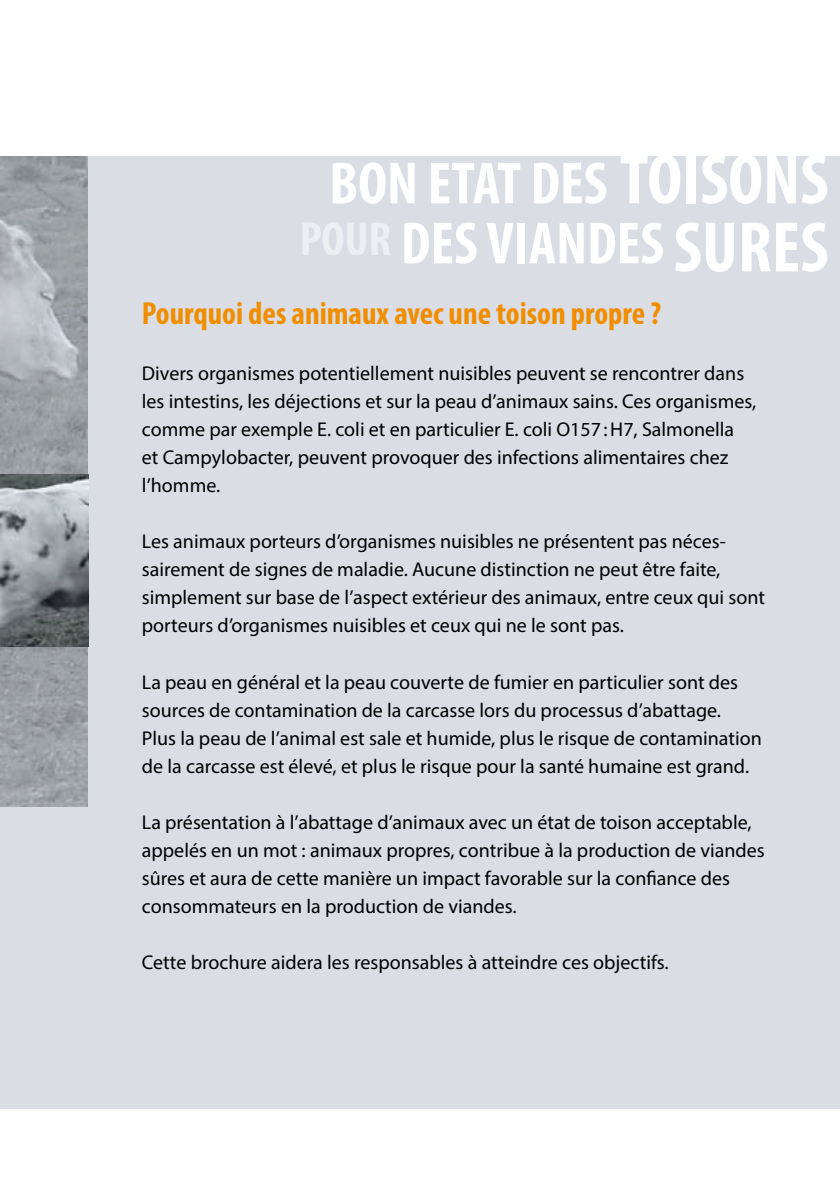
<style>
.page{position:relative;width:840px;height:1191px;background:#fff}
.page>*{position:absolute;margin:0;border:0;box-sizing:border-box;transform-origin:0 0}
.t1{font:700 condensed 60px/60px "Myriad Pro";color:#fff;text-align:center}
.t2{font:700 condensed 32px "Myriad Pro";color:#f18e00}
.t3{font:20px/28px "Myriad Pro";color:#000}
.s1{font-size:72px}
.s2{font-size:48px;color:#edeff3}
</style>
<div class="page">
<div style="left:0;top:156px;width:839px;height:952px;background:#dadde4"></div>
<img style="left:0;top:156px;width:88px;height:651px">
<img style="left:0;top:474px;width:88px;height:172px">
<h1 class="t1" style="left:299px;top:152px;width:530px">BON ETAT DES <span class="s1">TOISONS<br></span><span class="s2">POUR</span> DES VIANDES <span class="s1">SURES</span></h1>
<h2 class="t2" style="left:142px;top:294px;width:520px">Pourquoi des animaux avec une toison propre ?</h2>
<p class="t3" style="left:142px;top:359px;width:615px">Divers organismes potentiellement nuisibles peuvent se rencontrer dans les intestins, les déjections et sur la peau d’animaux sains. Ces organismes, comme par exemple E. coli et en particulier E. coli O157:H7, Salmonella<br>et Campylobacter, peuvent provoquer des infections alimentaires chez l’homme.</p>
<p class="t3" style="left:142px;top:527px;width:624px">Les animaux porteurs d’organismes nuisibles ne présentent pas néces&shy;sairement de signes de maladie. Aucune distinction ne peut être faite, simplement sur base de l’aspect extérieur des animaux, entre ceux qui sont porteurs d’organismes nuisibles et ceux qui ne le sont pas.</p>
<p class="t3" style="left:142px;top:667px;width:621px">La peau en général et la peau couverte de fumier en particulier sont des sources de contamination de la carcasse lors du processus d’abattage.<br>Plus la peau de l’animal est sale et humide, plus le risque de contamination de la carcasse est élevé, et plus le risque pour la santé humaine est grand.</p>
<p class="t3" style="left:142px;top:807px;width:624px">La présentation à l’abattage d’animaux avec un état de toison acceptable, appelés en un mot : animaux propres, contribue à la production de viandes sûres et aura de cette manière un impact favorable sur la confiance des consommateurs en la production de viandes.</p>
<p class="t3" style="left:142px;top:947px;width:528px">Cette brochure aidera les responsables à atteindre ces objectifs.</p>
</div>
